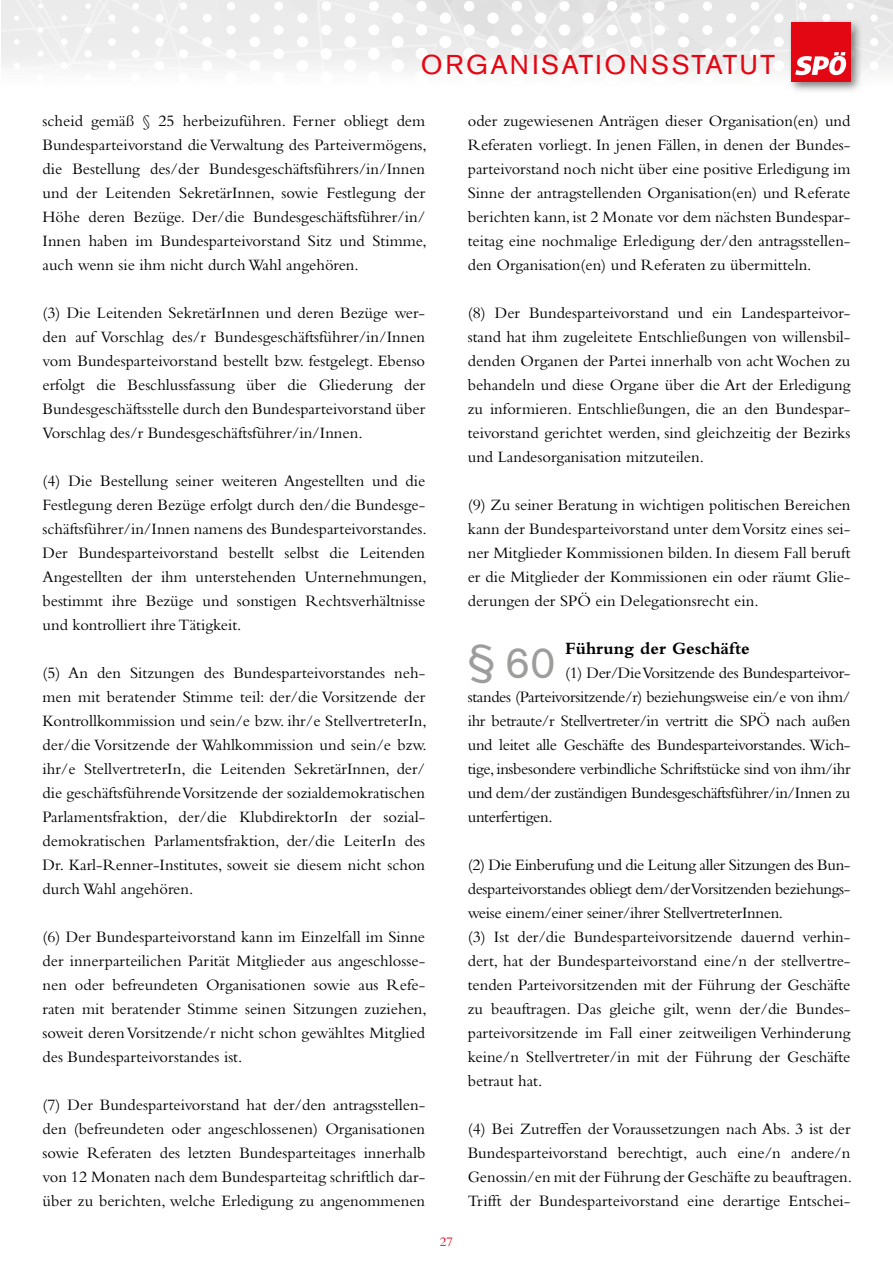
<style>
.page{position:relative;width:893px;height:1263px;background:#fff}
.page>*{position:absolute;margin:0;border:0;box-sizing:border-box;transform-origin:0 0}
.t1{font:43.65px "Akzidenz Grotesk BE";color:#9d9d9c}
.t2{font:27px "Akzidenz Grotesk BE";letter-spacing:.08em;color:#e30613}
.t3{font:700 18px "Bembo";color:#000}
.t4{font:16.5px/24px "Bembo";color:#000;text-align:justify}
.t5{font:13.5px "Bembo";color:#e30613}
</style>
<div class="page">
<div style="left:787px;top:18px;width:75px;height:76px;background:#000;opacity:.5"></div>
<svg style="left:1px;top:0;width:892px;height:87px"></svg>
<h2 class="t2" style="left:421px;top:49px;width:356px">ORGANISATIONSSTATUT</h2>
<p class="t4" style="left:43px;top:109px;width:386px">scheid gemäß § 25 herbeizuführen. Ferner obliegt dem Bundesparteivorstand die Verwaltung des Parteivermögens, die Bestellung des/der Bundesgeschäftsführers/in/Innen und der Leitenden SekretärInnen, sowie Festlegung der Höhe deren Bezüge. Der/die Bundesgeschäftsführer/in/ Innen haben im Bundesparteivorstand Sitz und Stimme, auch wenn sie ihm nicht durch Wahl angehören.</p>
<p class="t4" style="left:43px;top:301px;width:384px">(3) Die Leitenden SekretärInnen und deren Bezüge wer&shy;den auf Vorschlag des/r Bundesgeschäftsführer/in/Innen vom Bundesparteivorstand bestellt bzw. festgelegt. Ebenso erfolgt die Beschlussfassung über die Gliederung der Bundesgeschäftsstelle durch den Bundesparteivorstand über Vorschlag des/r Bundesgeschäftsführer/in/Innen.</p>
<p class="t4" style="left:43px;top:469px;width:386px">(4) Die Bestellung seiner weiteren Angestellten und die Festlegung deren Bezüge erfolgt durch den/die Bundesge&shy;schäftsführer/in/Innen namens des Bundesparteivorstandes.<br>Der Bundesparteivorstand bestellt selbst die Leitenden Angestellten der ihm unterstehenden Unternehmungen, bestimmt ihre Bezüge und sonstigen Rechtsverhältnisse und kontrolliert ihre Tätigkeit.</p>
<p class="t4" style="left:43px;top:661px;width:386px">(5) An den Sitzungen des Bundesparteivorstandes neh&shy;men mit beratender Stimme teil: der/die Vorsitzende der Kontrollkommission und sein/e bzw. ihr/e StellvertreterIn, der/die Vorsitzende der Wahlkommission und sein/e bzw. ihr/e StellvertreterIn, die Leitenden SekretärInnen, der/ die geschäftsführende Vorsitzende der sozialdemokratischen Parlamentsfraktion, der/die KlubdirektorIn der sozial&shy;demokratischen Parlamentsfraktion, der/die LeiterIn des Dr. Karl-Renner-Institutes, soweit sie diesem nicht schon durch Wahl angehören.</p>
<p class="t4" style="left:43px;top:925px;width:386px">(6) Der Bundesparteivorstand kann im Einzelfall im Sinne der innerparteilichen Parität Mitglieder aus angeschlosse&shy;nen oder befreundeten Organisationen sowie aus Refe&shy;raten mit beratender Stimme seinen Sitzungen zuziehen, soweit deren Vorsitzende/r nicht schon gewähltes Mitglied des Bundesparteivorstandes ist.</p>
<p class="t4" style="left:43px;top:1093px;width:384px">(7) Der Bundesparteivorstand hat der/den antragsstellen&shy;den (befreundeten oder angeschlossenen) Organisationen sowie Referaten des letzten Bundesparteitages innerhalb von 12 Monaten nach dem Bundesparteitag schriftlich dar&shy;über zu berichten, welche Erledigung zu angenommenen</p>
<p class="t5" style="left:440px;top:1233px;width:15px">27</p>
<p class="t4" style="left:468px;top:109px;width:384px">oder zugewiesenen Anträgen dieser Organisation(en) und Referaten vorliegt. In jenen Fällen, in denen der Bundes&shy;parteivorstand noch nicht über eine positive Erledigung im Sinne der antragstellenden Organisation(en) und Referate berichten kann, ist 2 Monate vor dem nächsten Bundespar&shy;teitag eine nochmalige Erledigung der/den antragsstellen&shy;den Organisation(en) und Referaten zu übermitteln.</p>
<p class="t4" style="left:468px;top:301px;width:384px">(8) Der Bundesparteivorstand und ein Landesparteivor&shy;stand hat ihm zugeleitete Entschließungen von willensbil&shy;denden Organen der Partei innerhalb von acht Wochen zu behandeln und diese Organe über die Art der Erledigung zu informieren. Entschließungen, die an den Bundespar&shy;teivorstand gerichtet werden, sind gleichzeitig der Bezirks und Landesorganisation mitzuteilen.</p>
<p class="t4" style="left:468px;top:493px;width:384px">(9) Zu seiner Beratung in wichtigen politischen Bereichen kann der Bundesparteivorstand unter dem Vorsitz eines sei&shy;ner Mitglieder Kommissionen bilden. In diesem Fall beruft er die Mitglieder der Kommissionen ein oder räumt Glie&shy;derungen der SPÖ ein Delegationsrecht ein.</p>
<h1 class="t1" style="left:468px;top:637px;width:89px">§ 60</h1>
<p class="t3" style="left:565px;top:638px;width:186px">Führung der Geschäfte</p>
<p class="t4" style="left:468px;top:661px;width:384px;text-indent:97px">(1) Der/Die Vorsitzende des Bundesparteivor&shy;standes (Parteivorsitzende/r) beziehungsweise ein/e von ihm/ ihr betraute/r Stellvertreter/in vertritt die SPÖ nach außen und leitet alle Geschäfte des Bundesparteivorstandes. Wich&shy;tige, insbesondere verbindliche Schriftstücke sind von ihm/ihr und dem/der zuständigen Bundesgeschäftsführer/in/Innen zu unterfertigen.</p>
<p class="t4" style="left:468px;top:853px;width:384px;text-align:left">(2) Die Einberufung und die Leitung aller Sitzungen des Bun&shy;desparteivorstandes obliegt dem/der Vorsitzenden beziehungs&shy;weise einem/einer seiner/ihrer StellvertreterInnen.<br>(3) Ist der/die Bundesparteivorsitzende dauernd verhin&shy;dert, hat der Bundesparteivorstand eine/n der stellvertre&shy;tenden Parteivorsitzenden mit der Führung der Geschäfte zu beauftragen. Das gleiche gilt, wenn der/die Bundes&shy;parteivorsitzende im Fall einer zeitweiligen Verhinderung keine/n Stellvertreter/in mit der Führung der Geschäfte betraut hat.</p>
<p class="t4" style="left:468px;top:1117px;width:386px">(4) Bei Zutreffen der Voraussetzungen nach Abs. 3 ist der Bundesparteivorstand berechtigt, auch eine/n andere/n Genossin/en mit der Führung der Geschäfte zu beauftragen.<br>Trifft der Bundesparteivorstand eine derartige Entschei-</p>
</div>
